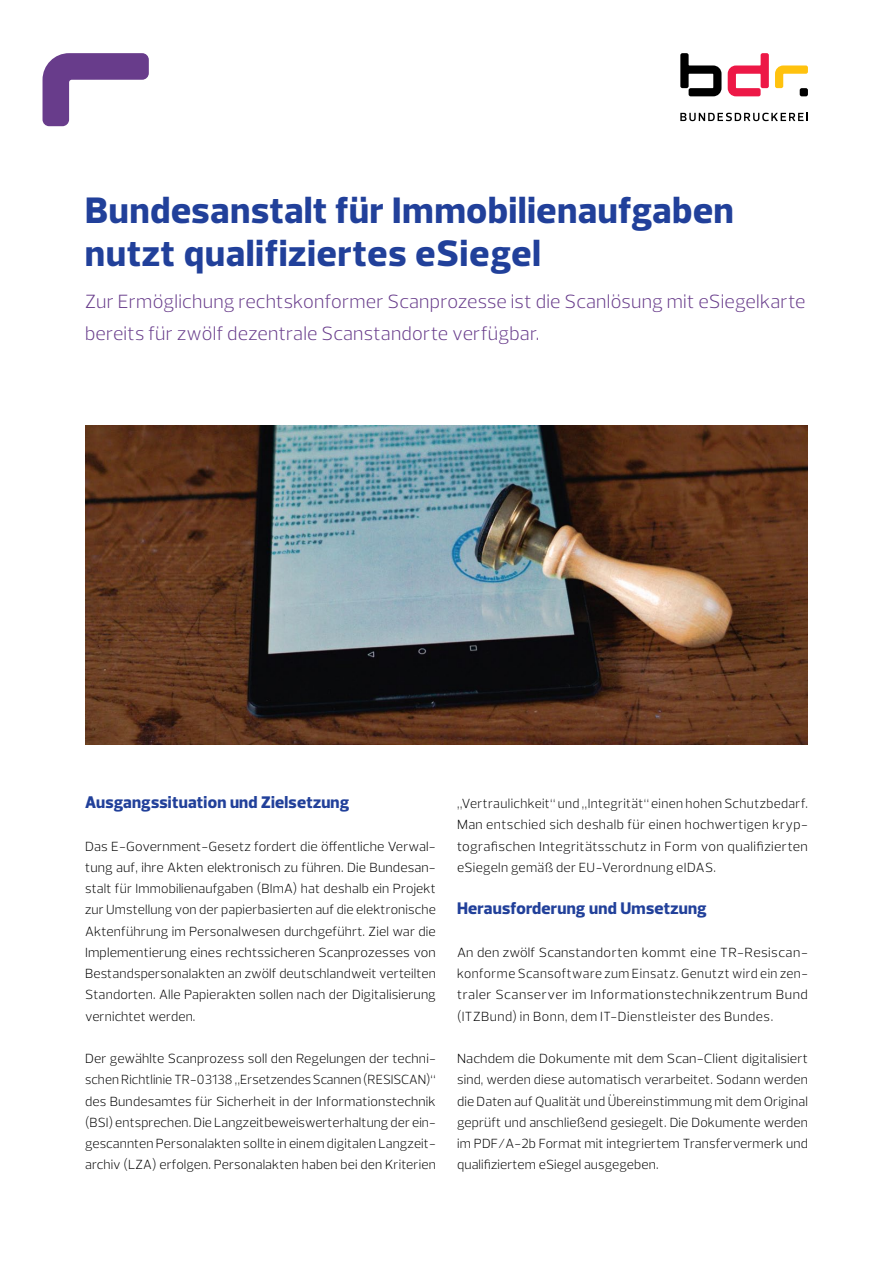
<style>
.page{position:relative;width:893px;height:1263px;background:#fff}
.page>*{position:absolute;margin:0;border:0;box-sizing:border-box;transform-origin:0 0}
.t1{font:800 37.5px/42.5px "Prelo";letter-spacing:.025em;color:#21409a}
.t2{font:300 19.5px/32px "Prelo";letter-spacing:.01em;color:#683c8b}
.t3{font:800 17.1px "Prelo";letter-spacing:.015em;color:#21409a}
.t4{font:300 13.5px/21.3px "Prelo";letter-spacing:.01em;color:#000;text-align:justify}
</style>
<div class="page">
<svg style="left:680px;top:113px;width:128px;height:8px"></svg>
<svg style="left:680px;top:53px;width:41px;height:43px"></svg>
<svg style="left:775px;top:65px;width:33px;height:23px"></svg>
<svg style="left:728px;top:53px;width:41px;height:43px"></svg>
<div style="left:800px;top:88px;width:8px;height:8px;background:#000;border-radius:2px"></div>
<svg style="left:43px;top:53px;width:106px;height:73px"></svg>
<img style="left:85px;top:425px;width:723px;height:319px">
<h1 class="t1" style="left:85px;top:189px;width:650px">Bundesanstalt für Immobilienaufgaben nutzt qualifiziertes eSiegel</h1>
<h2 class="t2" style="left:85px;top:286px;width:722px">Zur Ermöglichung rechtskonformer Scanprozesse ist die Scanlösung mit eSiegelkarte bereits für zwölf dezentrale Scanstandorte verfügbar.</h2>
<p class="t3" style="left:85px;top:791px;width:266px">Ausgangssituation und Zielsetzung</p>
<p class="t4" style="left:85px;top:835px;width:352px">Das E-Government-Gesetz fordert die öffentliche Verwal&shy;tung auf, ihre Akten elektronisch zu führen. Die Bundesan&shy;stalt für Immobilienaufgaben (BImA) hat deshalb ein Projekt zur Umstellung von der papierbasierten auf die elektronische Aktenführung im Personalwesen durchgeführt. Ziel war die Implementierung eines rechtssicheren Scanprozesses von Bestandspersonalakten an zwölf deutschlandweit verteilten Standorten. Alle Papierakten sollen nach der Digitalisierung vernichtet werden.</p>
<p class="t4" style="left:85px;top:1048px;width:352px">Der gewählte Scanprozess soll den Regelungen der techni&shy;schen Richtlinie TR-03138 „Ersetzendes Scannen (RESISCAN)“ des Bundesamtes für Sicherheit in der Informationstechnik (BSI) entsprechen. Die Langzeitbeweiswerterhaltung der ein&shy;gescannten Personalakten sollte in einem digitalen Langzeit&shy;archiv (LZA) erfolgen. Personalakten haben bei den Kriterien</p>
<p class="t4" style="left:457px;top:793px;width:352px">„Vertraulichkeit“ und „Integrität“ einen hohen Schutzbedarf.<br>Man entschied sich deshalb für einen hochwertigen kryp&shy;tografischen Integritätsschutz in Form von qualifizierten eSiegeln gemäß der EU-Verordnung eIDAS.</p>
<p class="t3" style="left:457px;top:898px;width:251px">Herausforderung und Umsetzung</p>
<p class="t4" style="left:457px;top:942px;width:352px">An den zwölf Scanstandorten kommt eine TR-Resiscan&shy;konforme Scansoftware zum Einsatz. Genutzt wird ein zen&shy;traler Scanserver im Informationstechnikzentrum Bund (ITZBund) in Bonn, dem IT-Dienstleister des Bundes.</p>
<p class="t4" style="left:457px;top:1048px;width:352px">Nachdem die Dokumente mit dem Scan-Client digitalisiert sind, werden diese automatisch verarbeitet. Sodann werden die Daten auf Qualität und Übereinstimmung mit dem Original geprüft und anschließend gesiegelt. Die Dokumente werden im PDF/A-2b Format mit integriertem Transfervermerk und qualifiziertem eSiegel ausgegeben.</p>
</div>
